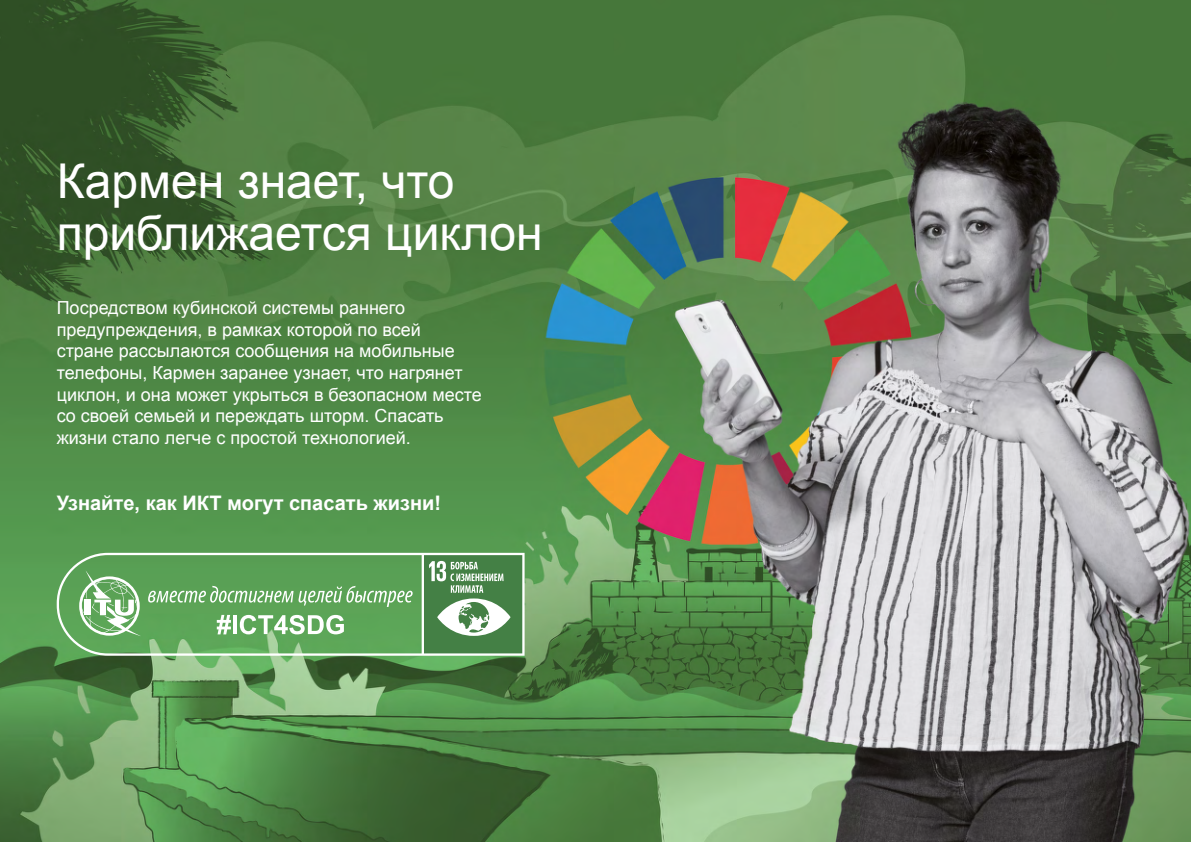
<style>
.page{position:relative;width:1191px;height:842px;background:#fff}
.page>*{position:absolute;margin:0;border:0;box-sizing:border-box;transform-origin:0 0}
.SDGs-title-left{font:48px/52px "Arial";color:#fff}
.SDGs-slogan-left{font:700 20px "Arial";color:#fff}
.SDGs-text-left{font:18px/21.6px "Arial";color:#fff}
</style>
<div class="page">
<img style="left:0;top:0;width:1191px;height:842px">
<svg style="left:57px;top:553px;width:467px;height:103px;background:#74ad71"></svg>
<p class="SDGs-title-left" style="left:57px;top:156px;width:487px">Кармен знает, что приближается циклон</p>
<p class="SDGs-text-left" style="left:57px;top:297px;width:427px">Посредством кубинской системы раннего предупреждения, в рамках которой по всей стране рассылаются сообщения на мобильные телефоны, Кармен заранее узнает, что нагрянет циклон, и она может укрыться в безопасном месте со своей семьей и переждать шторм. Спасать жизни стало легче с простой технологией.</p>
<p class="SDGs-slogan-left" style="left:57px;top:490px;width:386px">Узнайте, как ИКТ могут спасать жизни!</p>
</div>
